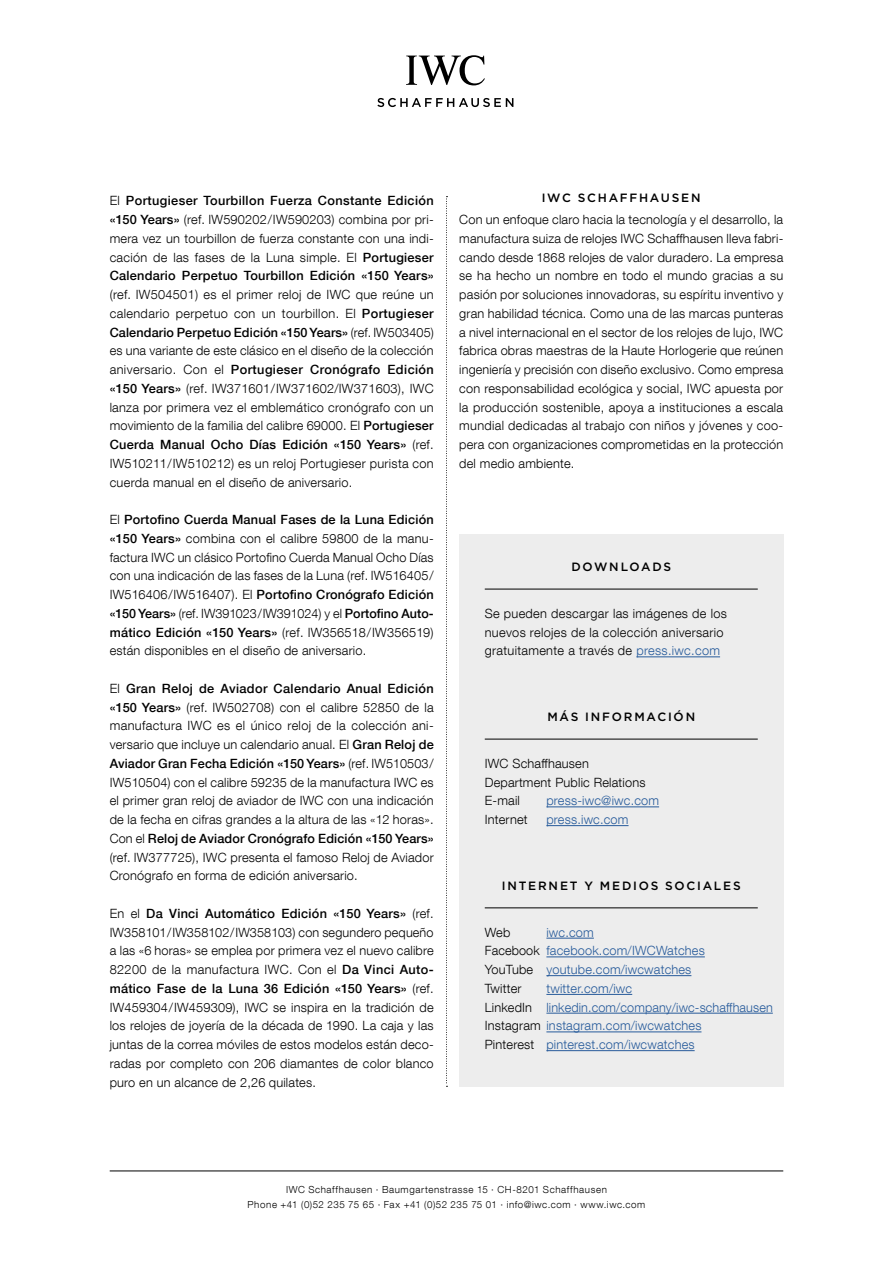
<style>
.page{position:relative;width:893px;height:1263px;background:#fff}
.page>*{position:absolute;margin:0;border:0;box-sizing:border-box;transform-origin:0 0}
.t1{font:300 12.75px/18.8px "Helvetica Neue LT Com";letter-spacing:.015em;color:#000;text-align:justify}
.t2{font:300 12.75px/18.8px "Helvetica Neue LT Com";letter-spacing:.015em;color:#275b9b}
.t3{font:500 12px "Gotham";letter-spacing:.15em;color:#000}
.t4{font:300 9.75px/14.2px "Helvetica Neue LT Com";letter-spacing:.06em;color:#000;text-align:center}
.s1{font-weight:500}
.s2{color:#275b9b}
.s3{color:#000}
</style>
<div class="page">
<hr style="left:110px;top:1171px;width:673px;height:1px;background:#000">
<svg style="left:406px;top:55px;width:79px;height:30px"></svg>
<svg style="left:377px;top:98px;width:136px;height:9px"></svg>
<div style="left:459px;top:534px;width:324px;height:553px;background:#ededed"></div>
<hr style="left:485px;top:589px;width:273px;height:1px;background:#000">
<hr style="left:636px;top:657px;width:84px;height:1px;background:#275b9b">
<hr style="left:485px;top:739px;width:273px;height:1px;background:#000">
<hr style="left:546px;top:807px;width:113px;height:1px;background:#275b9b">
<hr style="left:546px;top:825px;width:83px;height:1px;background:#275b9b">
<hr style="left:485px;top:907px;width:273px;height:1px;background:#000">
<hr style="left:546px;top:938px;width:48px;height:1px;background:#275b9b">
<hr style="left:546px;top:957px;width:159px;height:1px;background:#275b9b">
<hr style="left:546px;top:975px;width:145px;height:1px;background:#275b9b">
<hr style="left:546px;top:994px;width:86px;height:1px;background:#275b9b">
<hr style="left:546px;top:1013px;width:227px;height:1px;background:#275b9b">
<hr style="left:546px;top:1032px;width:155px;height:1px;background:#275b9b">
<hr style="left:546px;top:1050px;width:149px;height:1px;background:#275b9b">
<svg style="left:446px;top:196px;width:1px;height:891px"></svg>
<p class="t1" style="left:110px;top:191px;width:326px">El <span class="s1">Portugieser Tourbillon Fuerza Constante Edición «150 Years»</span> (ref. IW590202/IW590203) combina por pri&shy;mera vez un tourbillon de fuerza constante con una indi&shy;cación de las fases de la Luna simple. El <span class="s1">Portugieser Calendario Perpetuo Tourbillon Edición «150 Years»</span></p>
<p class="t1" style="left:110px;top:285px;width:326px">(ref. IW504501) es el primer reloj de IWC que reúne un calendario perpetuo con un tourbillon. El <span class="s1">Portugieser Calendario Perpetuo Edición «150 Years»</span> (ref. IW503405) es una variante de este clásico en el diseño de la colección aniversario. Con el <span class="s1">Portugieser Cronógrafo Edición «150 Years»</span> (ref. IW371601/IW371602/IW371603), IWC lanza por primera vez el emblemático cronógrafo con un movimiento de la familia del calibre 69000. El <span class="s1">Portugieser Cuerda Manual Ocho Días Edición «150 Years»</span> (ref.<br>IW510211/IW510212) es un reloj Portugieser purista con cuerda manual en el diseño de aniversario.</p>
<p class="t1" style="left:110px;top:510px;width:326px;text-align:left">El <span class="s1">Portofino Cuerda Manual Fases de la Luna Edición «150 Years»</span> combina con el calibre 59800 de la manu&shy;factura IWC un clásico Portofino Cuerda Manual Ocho Días con una indicación de las fases de la Luna (ref. IW516405/ IW516406/IW516407). El <span class="s1">Portofino Cronógrafo Edición «150 Years»</span> (ref. IW391023/IW391024) y el <span class="s1">Portofino Auto&shy;mático Edición «150 Years»</span> (ref. IW356518/IW356519) están disponibles en el diseño de aniversario.</p>
<p class="t1" style="left:110px;top:679px;width:326px;text-align:left">El <span class="s1">Gran Reloj de Aviador Calendario Anual Edición «150 Years»</span> (ref. IW502708) con el calibre 52850 de la manufactura IWC es el único reloj de la colección ani&shy;versario que incluye un calendario anual. El <span class="s1">Gran Reloj de Aviador Gran Fecha Edición «150 Years»</span> (ref. IW510503/ IW510504) con el calibre 59235 de la manufactura IWC es el primer gran reloj de aviador de IWC con una indicación de la fecha en cifras grandes a la altura de las «12 horas».<br>Con el <span class="s1">Reloj de Aviador Cronógrafo Edición «150 Years» </span>(ref. IW377725), IWC presenta el famoso Reloj de Aviador Cronógrafo en forma de edición aniversario.</p>
<p class="t1" style="left:110px;top:904px;width:326px">En el <span class="s1">Da Vinci Automático Edición «150 Years»</span> (ref.<br>IW358101/IW358102/IW358103) con segundero pequeño a las «6 horas» se emplea por primera vez el nuevo calibre 82200 de la manufactura IWC. Con el <span class="s1">Da Vinci Auto&shy;mático Fase de la Luna 36 Edición «150 Years»</span> (ref.<br>IW459304/IW459309), IWC se inspira en la tradición de los relojes de joyería de la década de 1990. La caja y las juntas de la correa móviles de estos modelos están deco&shy;radas por completo con 206 diamantes de color blanco puro en un alcance de 2,26 quilates.</p>
<p class="t3" style="left:542px;top:190px;width:160px">IWC SCHAFFHAUSEN</p>
<p class="t1" style="left:459px;top:210px;width:326px">Con un enfoque claro hacia la tecnología y el desarrollo, la manufactura suiza de relojes IWC Schaffhausen lleva fabri&shy;cando desde 1868 relojes de valor duradero. La empresa se ha hecho un nombre en todo el mundo gracias a su pasión por soluciones innovadoras, su espíritu inventivo y gran habilidad técnica. Como una de las marcas punteras a nivel internacional en el sector de los relojes de lujo, IWC fabrica obras maestras de la Haute Horlogerie que reúnen ingeniería y precisión con diseño exclusivo. Como empresa con responsabilidad ecológica y social, IWC apuesta por la producción sostenible, apoya a instituciones a escala mundial dedicadas al trabajo con niños y jóvenes y coo&shy;pera con organizaciones comprometidas en la protección del medio ambiente.</p>
<p class="t3" style="left:571px;top:559px;width:101px">DOWNLOADS</p>
<p class="t1" style="left:485px;top:604px;width:244px;text-align:left">Se pueden descargar las imágenes de los nuevos relojes de la colección aniversario gratuitamente a través de <span class="s2">press.iwc.com</span></p>
<p class="t3" style="left:547px;top:709px;width:149px">MÁS INFORMACIÓN</p>
<p class="t1" style="left:485px;top:754px;width:162px;text-align:left">IWC Schaffhausen<br>Department Public Relations<br>E-mail</p>
<p class="t2" style="left:546px;top:791px;width:114px">press-iwc@iwc.com</p>
<p class="t1" style="left:485px;top:810px;width:44px">Internet</p>
<p class="t2" style="left:546px;top:810px;width:84px">press.iwc.com</p>
<p class="t3" style="left:502px;top:878px;width:240px">INTERNET Y MEDIOS SOCIALES</p>
<p class="t1" style="left:485px;top:922px;width:27px">Web</p>
<p class="t2" style="left:485px;top:922px;width:222px;text-indent:62px">iwc.com<br><span class="s3">Facebook</span> facebook.com/IWCWatches<br><span class="s3">YouTube</span> youtube.com/iwcwatches<br><span class="s3">Twitter</span></p>
<p class="t2" style="left:485px;top:979px;width:290px;text-indent:62px">twitter.com/iwc<br><span class="s3">LinkedIn</span> linkedin.com/company/iwc-schaffhausen <span class="s3">Instagram</span> instagram.com/iwcwatches<br><span class="s3">Pinterest</span> pinterest.com/iwcwatches</p>
<p class="t4" style="left:248px;top:1183px;width:399px">IWC Schaffhausen · Baumgartenstrasse 15 · CH-8201 Schaffhausen<br>Phone +41 (0)52 235 75 65 · Fax +41 (0)52 235 75 01 · info@iwc.com · www.iwc.com</p>
</div>
